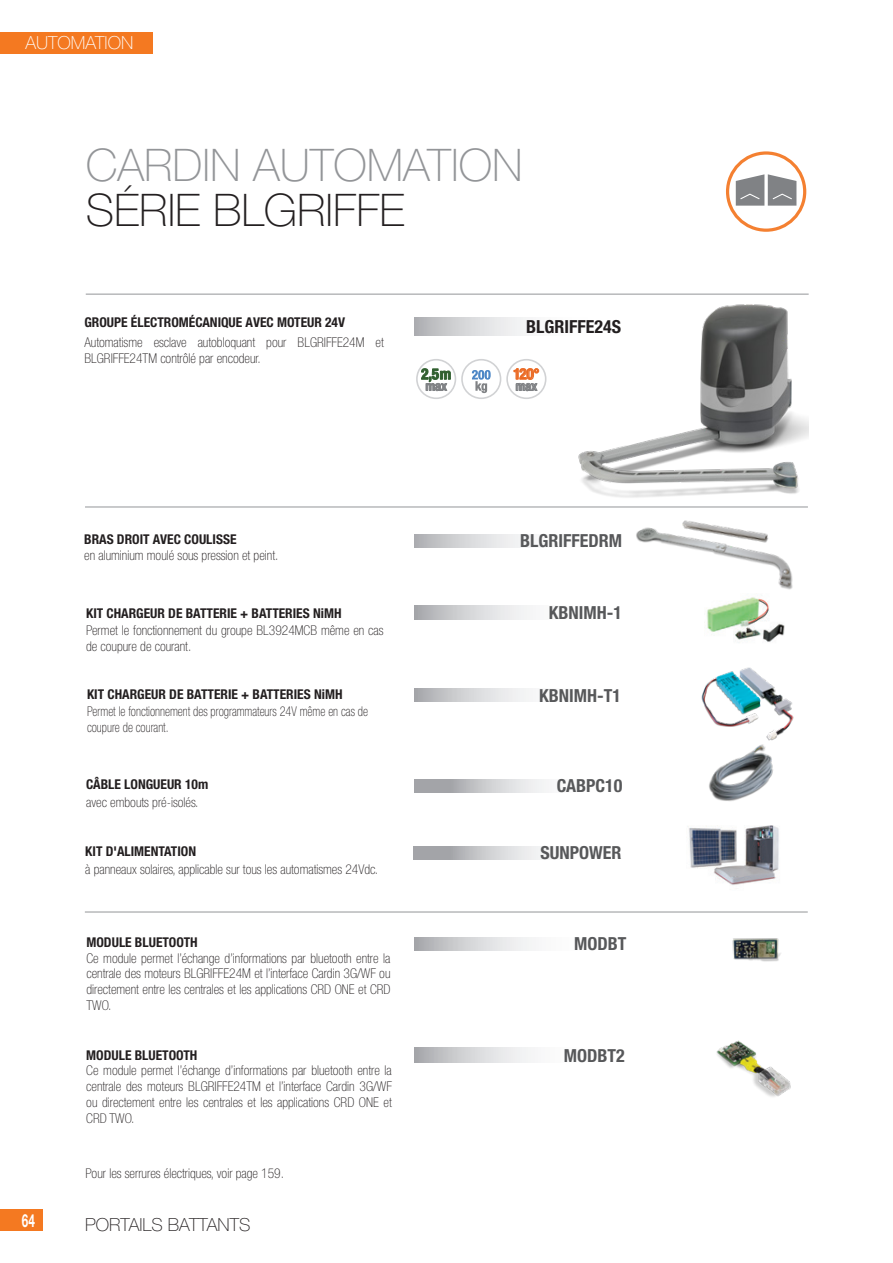
<style>
.page{position:relative;width:893px;height:1263px;background:#fff}
.page>*{position:absolute;margin:0;border:0;box-sizing:border-box;transform-origin:0 0}
.t1{font:100 45px "Helvetica Neue LT Std";color:#939598}
.t2{font:100 45px "Helvetica Neue LT Std";color:#231f20}
.t3{font:700 condensed 18px "Helvetica Neue LT Std";color:#57585a}
.t4{font:100 18px "Helvetica Neue LT Std";color:#231f20}
.t5{font:700 condensed 18px "Helvetica Neue LT Std";color:#231f20}
.t6{font:100 18px "Helvetica Neue LT Std";color:#fff}
.t7{font:700 18px "Helvetica Neue LT Std";color:#fff;scale:.65 1}
.t8{font:700 condensed 15px "Helvetica Neue LT Std";color:#eb6923}
.t9{font:100 condensed 13.5px/15.8px "Helvetica Neue LT Std";color:#231f20}
.t10{font:700 condensed 13.5px "Helvetica Neue LT Std";color:#231f20}
.t11{font:100 condensed 13.5px/15.8px "Helvetica Neue LT Std";color:#231f20;scale:.9 1}
.t12{font:700 condensed 12.9px "Helvetica Neue LT Std";color:#808285}
</style>
<div class="page">
<div style="left:0;top:1209px;width:43px;height:22px;background:#f47921"></div>
<div style="left:0;top:32px;width:153px;height:21px;background:#f47921"></div>
<hr style="left:86px;top:294px;width:723px;height:1px;background:#939598">
<hr style="left:85px;top:912px;width:723px;height:1px;background:#939598">
<hr style="left:85px;top:507px;width:723px;height:1px;background:#939598">
<img style="left:706px;top:627px;width:79px;height:16px">
<img style="left:709px;top:745px;width:64px;height:56px">
<img style="left:688px;top:825px;width:91px;height:60px">
<img style="left:701px;top:667px;width:93px;height:78px">
<img style="left:732px;top:938px;width:49px;height:24px">
<img style="left:716px;top:1040px;width:75px;height:57px">
<img style="left:567px;top:293px;width:241px;height:215px">
<img style="left:634px;top:498px;width:169px;height:129px">
<div style="left:726px;top:151px;width:80px;height:81px;border:3px solid #f48031;border-radius:50%"></div>
<svg style="left:736px;top:174px;width:60px;height:32px;background:#989a9c"></svg>
<svg style="left:415px;top:606px;width:115px;height:13px"></svg>
<svg style="left:415px;top:779px;width:131px;height:13px;background:#c6c7ca"></svg>
<svg style="left:414px;top:846px;width:131px;height:13px;background:#c6c7c9"></svg>
<svg style="left:415px;top:689px;width:114px;height:13px"></svg>
<svg style="left:415px;top:937px;width:117px;height:13px"></svg>
<svg style="left:415px;top:1048px;width:116px;height:15px"></svg>
<svg style="left:415px;top:317px;width:206px;height:19px"></svg>
<div style="left:461px;top:359px;width:40px;height:40px;border:2px solid #d1d2d4;border-radius:50%"></div>
<svg style="left:472px;top:370px;width:19px;height:23px"></svg>
<div style="left:506px;top:359px;width:40px;height:40px;border:2px solid #d1d2d4;border-radius:50%"></div>
<svg style="left:514px;top:368px;width:25px;height:23px"></svg>
<div style="left:416px;top:359px;width:40px;height:40px;border:2px solid #d1d2d4;border-radius:50%"></div>
<svg style="left:421px;top:368px;width:30px;height:23px"></svg>
<svg style="left:415px;top:534px;width:112px;height:13px"></svg>
<h2 class="t6" style="left:26px;top:32px;width:109px">AUTOMATION</h2>
<p class="t1" style="left:86px;top:139px;width:438px">CARDIN AUTOMATION</p>
<p class="t2" style="left:86px;top:184px;width:320px">SÉRIE BLGRIFFE</p>
<p class="t10" style="left:84px;top:314px;width:262px">GROUPE ÉLECTROMÉCANIQUE AVEC MOTEUR 24V</p>
<p class="t9" style="left:84px;top:334px;width:301px">Automatisme esclave autobloquant pour BLGRIFFE24M et<br>BLGRIFFE24TM contrôlé par encodeur.</p>
<h2 class="t7" style="left:22px;top:1209px;width:22px">64</h2>
<p class="t10" style="left:84px;top:531px;width:154px">BRAS DROIT AVEC COULISSE</p>
<p class="t9" style="left:84px;top:547px;width:196px">en aluminium moulé sous pression et peint.</p>
<p class="t10" style="left:86px;top:604px;width:257px">KIT CHARGEUR DE BATTERIE + BATTERIES NiMH</p>
<p class="t9" style="left:86px;top:623px;width:299px">Permet le fonctionnement du groupe BL3924MCB même en cas de coupure de courant.</p>
<p class="t10" style="left:87px;top:685px;width:257px">KIT CHARGEUR DE BATTERIE + BATTERIES NiMH</p>
<p class="t11" style="left:87px;top:704px;width:314px">Permet le fonctionnement des programmateurs 24V même en cas de coupure de courant.</p>
<p class="t10" style="left:86px;top:776px;width:123px">CÂBLE LONGUEUR 10m</p>
<p class="t9" style="left:86px;top:794px;width:113px">avec embouts pré-isolés.</p>
<p class="t10" style="left:85px;top:843px;width:112px">KIT D'ALIMENTATION</p>
<p class="t9" style="left:85px;top:861px;width:294px">à panneaux solaires, applicable sur tous les automatismes 24Vdc.</p>
<p class="t10" style="left:86px;top:934px;width:113px">MODULE BLUETOOTH</p>
<p class="t9" style="left:86px;top:950px;width:306px;text-align:justify">Ce module permet l’échange d’informations par bluetooth entre la centrale des moteurs BLGRIFFE24M et l’interface Cardin 3G/WF ou directement entre les centrales et les applications CRD ONE et CRD TWO.</p>
<p class="t10" style="left:86px;top:1047px;width:113px">MODULE BLUETOOTH</p>
<p class="t9" style="left:86px;top:1063px;width:307px;text-align:justify">Ce module permet l’échange d’informations par bluetooth entre la centrale des moteurs BLGRIFFE24TM et l’interface Cardin 3G/WF ou directement entre les centrales et les applications CRD ONE et CRD TWO.</p>
<p class="t9" style="left:86px;top:1165px;width:200px">Pour les serrures électriques, voir page 159.</p>
<p class="t4" style="left:85px;top:1214px;width:167px">PORTAILS BATTANTS</p>
<p class="t5" style="left:526px;top:316px;width:96px">BLGRIFFE24S</p>
<p class="t8" style="left:513px;top:365px;width:28px">120°</p>
<p class="t12" style="left:516px;top:378px;width:23px">max</p>
<p class="t3" style="left:520px;top:530px;width:103px">BLGRIFFEDRM</p>
<p class="t3" style="left:549px;top:602px;width:75px">KBNIMH-1</p>
<p class="t3" style="left:539px;top:684px;width:83px">KBNIMH-T1</p>
<p class="t3" style="left:557px;top:775px;width:67px">CABPC10</p>
<p class="t3" style="left:541px;top:842px;width:83px">SUNPOWER</p>
<p class="t3" style="left:574px;top:933px;width:54px">MODBT</p>
<p class="t3" style="left:564px;top:1044px;width:62px">MODBT2</p>
</div>
